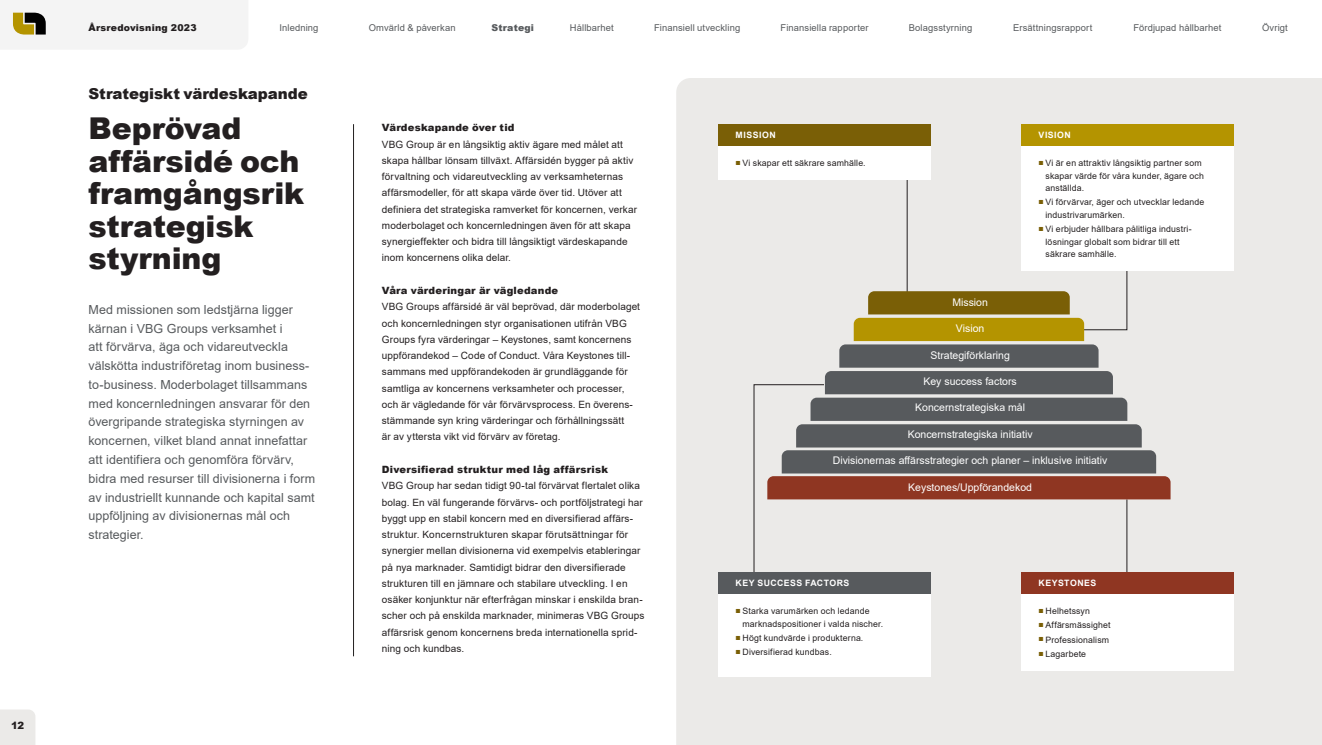
<style>
.page{position:relative;width:1322px;height:745px;background:#fff}
.page>*{position:absolute;margin:0;border:0;box-sizing:border-box;transform-origin:0 0}
.F_07_Huvudrubrik{font:900 30px/32.5px "Arial";letter-spacing:-.005em;color:#231f20}
.F_07_Huvudrubrik-2{font:900 15px "Arial";color:#231f20}
.F_09_Ingress{font:12.5px/18.8px "Arial";color:#575a5d}
.t1{font:10.5px "Arial";color:#fff}
.F_01_Bröd_u_indrag{font:10px/16.2px "Arial";letter-spacing:.01em;color:#231f20}
.F_03_Mell_1{font:900 10px "Arial";letter-spacing:.02em;color:#231f20}
.t2{font:9.38px "Arial";letter-spacing:.01em;color:#575a5d}
.t3{font:900 9.38px "Arial";letter-spacing:.02em;color:#231f20}
.t4{font:900 9.38px "Arial";letter-spacing:.02em;color:#575a5d}
.F_13c_Faktatext_-_Punktlista{font:8.75px/12.5px "Arial";letter-spacing:.015em;color:#231f20}
.F_11_Bildrubrik{font:700 8.75px "Arial";letter-spacing:.055em;color:#fff}
.s1{color:#7a5f06}
</style>
<div class="page">
<div style="left:676px;top:78px;width:646px;height:666px;background:#ebeae8"></div>
<div style="left:718px;top:145px;width:212px;height:35px;background:#fff"></div>
<div style="left:718px;top:124px;width:212px;height:21px;background:#7a5f06"></div>
<svg style="left:754px;top:170px;width:416px;height:477px;background:#bdb6ad"></svg>
<div style="left:718px;top:593px;width:212px;height:83px;background:#fff"></div>
<div style="left:718px;top:572px;width:212px;height:21px;background:#575a5d"></div>
<hr style="left:353px;top:124px;width:1px;height:532px;background:#231f20">
<div style="left:1020px;top:593px;width:213px;height:77px;background:#fff"></div>
<div style="left:1020px;top:572px;width:213px;height:21px;background:#8f3622"></div>
<div style="left:1020px;top:145px;width:213px;height:126px;background:#fff"></div>
<div style="left:1020px;top:124px;width:213px;height:21px;background:#b49400"></div>
<svg style="left:0;top:709px;width:35px;height:35px"></svg>
<div style="left:0;top:0;width:248px;height:49px;background:#f4f4f4"></div>
<p class="F_03_Mell_1" style="left:11px;top:717px;width:15px">12</p>
<p class="t3" style="left:89px;top:21px;width:109px">Årsredovisning 2023</p>
<p class="t2" style="left:279px;top:21px;width:41px">Inledning</p>
<p class="t2" style="left:369px;top:21px;width:88px">Omvärld &amp; påverkan</p>
<p class="t4" style="left:491px;top:21px;width:44px">Strategi</p>
<p class="t2" style="left:570px;top:21px;width:45px">Hållbarhet</p>
<p class="t2" style="left:654px;top:21px;width:88px">Finansiell utveckling</p>
<p class="t2" style="left:780px;top:21px;width:89px">Finansiella rapporter</p>
<p class="t2" style="left:909px;top:21px;width:65px">Bolagsstyrning</p>
<p class="t2" style="left:1013px;top:21px;width:81px">Ersättningsrapport</p>
<p class="t2" style="left:1133px;top:21px;width:89px">Fördjupad hållbarhet</p>
<p class="t2" style="left:1262px;top:21px;width:27px">Övrigt</p>
<p class="F_07_Huvudrubrik-2" style="left:89px;top:83px;width:221px">Strategiskt värdeskapande</p>
<p class="F_07_Huvudrubrik" style="left:89px;top:111px;width:217px">Beprövad affärsidé och framgångsrik strategisk styrning</p>
<p class="F_09_Ingress" style="left:89px;top:300px;width:228px">Med missionen som ledstjärna ligger kärnan i VBG Groups verksamhet i<br>att förvärva, äga och vidareutveckla välskötta industriföretag inom business&shy;to-business. Moderbolaget tillsammans med koncernledningen ansvarar för den övergripande strategiska styrningen av koncernen, vilket bland annat innefattar att identifiera och genomföra förvärv, bidra med resurser till divisionerna i form av industriellt kunnande och kapital samt uppföljning av divisionernas mål och strategier.</p>
<p class="F_03_Mell_1" style="left:382px;top:120px;width:134px">Värdeskapande över tid</p>
<p class="F_01_Bröd_u_indrag" style="left:382px;top:136px;width:257px">VBG Group är en långsiktig aktiv ägare med målet att skapa hållbar lönsam tillväxt. Affärsidén bygger på aktiv förvaltning och vidareutveckling av verksamheternas affärsmodeller, för att skapa värde över tid. Utöver att definiera det strategiska ramverket för koncernen, verkar moderbolaget och koncernledningen även för att skapa synergieffekter och bidra till långsiktigt värdeskapande inom koncernens olika delar.</p>
<p class="F_03_Mell_1" style="left:382px;top:283px;width:178px">Våra värderingar är vägledande</p>
<p class="F_01_Bröd_u_indrag" style="left:382px;top:298px;width:260px">VBG Groups affärsidé är väl beprövad, där moderbolaget och koncernledningen styr organisationen utifrån VBG Groups fyra värderingar – Keystones, samt koncernens uppförandekod – Code of Conduct. Våra Keystones till&shy;sammans med uppförandekoden är grundläggande för samtliga av koncernens verksamheter och processer, och är vägledande för vår förvärvsprocess. En överens&shy;stämmande syn kring värderingar och förhållningssätt<br>är av yttersta vikt vid förvärv av företag.</p>
<p class="F_03_Mell_1" style="left:382px;top:462px;width:228px">Diversifierad struktur med låg affärsrisk</p>
<p class="F_01_Bröd_u_indrag" style="left:382px;top:477px;width:264px">VBG Group har sedan tidigt 90-tal förvärvat flertalet olika bolag. En väl fungerande förvärvs- och portföljstrategi har byggt upp en stabil koncern med en diversifierad affärs&shy;struktur. Koncernstrukturen skapar förutsättningar för synergier mellan divisionerna vid exempelvis etableringar på nya marknader. Samtidigt bidrar den diversifierade strukturen till en jämnare och stabilare utveckling. I en osäker konjunktur när efterfrågan minskar i enskilda bran&shy;scher och på enskilda marknader, minimeras VBG Groups affärsrisk genom koncernens breda internationella sprid&shy;ning och kundbas.</p>
<p class="F_11_Bildrubrik" style="left:735px;top:129px;width:42px">MISSION</p>
<h5 class="F_13c_Faktatext_-_Punktlista" style="left:735px;top:156px;width:132px"><span class="s1">■</span> Vi skapar ett säkrare samhälle.</h5>
<p class="F_11_Bildrubrik" style="left:1038px;top:129px;width:34px">VISION</p>
<h5 class="F_13c_Faktatext_-_Punktlista" style="left:1045px;top:156px;width:160px;text-indent:-7px"><span class="s1">■</span> Vi är en attraktiv långsiktig partner som skapar värde för våra kunder, ägare och anställda.</h5>
<h5 class="F_13c_Faktatext_-_Punktlista" style="left:1045px;top:196px;width:160px;text-indent:-7px"><span class="s1">■</span> Vi förvärvar, äger och utvecklar ledande industrivarumärken.</h5>
<h5 class="F_13c_Faktatext_-_Punktlista" style="left:1045px;top:222px;width:148px;text-indent:-7px"><span class="s1">■</span> Vi erbjuder hållbara pålitliga industri&shy;lösningar globalt som bidrar till ett säkrare samhälle.</h5>
<p class="t1" style="left:952px;top:295px;width:37px">Mission</p>
<p class="t1" style="left:956px;top:321px;width:30px">Vision</p>
<p class="t1" style="left:930px;top:347px;width:81px">Strategiförklaring</p>
<p class="t1" style="left:923px;top:374px;width:95px">Key success factors</p>
<p class="t1" style="left:915px;top:400px;width:111px">Koncernstrategiska mål</p>
<p class="t1" style="left:907px;top:426px;width:126px">Koncernstrategiska initiativ</p>
<p class="t1" style="left:833px;top:453px;width:276px">Divisionernas affärsstrategier och planer – inklusive initiativ</p>
<p class="t1" style="left:908px;top:479px;width:125px">Keystones/Uppförandekod</p>
<p class="F_11_Bildrubrik" style="left:735px;top:576px;width:115px">KEY SUCCESS FACTORS</p>
<h5 class="F_13c_Faktatext_-_Punktlista" style="left:742px;top:604px;width:142px;text-indent:-7px"><span class="s1">■</span> Starka varumärken och ledande marknadspositioner i valda nischer.</h5>
<h5 class="F_13c_Faktatext_-_Punktlista" style="left:735px;top:631px;width:129px"><span class="s1">■</span> Högt kundvärde i produkterna.</h5>
<h5 class="F_13c_Faktatext_-_Punktlista" style="left:735px;top:645px;width:98px"><span class="s1">■</span> Diversifierad kundbas.</h5>
<p class="F_11_Bildrubrik" style="left:1038px;top:576px;width:59px">KEYSTONES</p>
<h5 class="F_13c_Faktatext_-_Punktlista" style="left:1038px;top:604px;width:53px"><span class="s1">■</span> Helhetssyn</h5>
<h5 class="F_13c_Faktatext_-_Punktlista" style="left:1038px;top:618px;width:74px"><span class="s1">■</span> Affärsmässighet</h5>
<h5 class="F_13c_Faktatext_-_Punktlista" style="left:1038px;top:633px;width:72px"><span class="s1">■</span> Professionalism</h5>
<h5 class="F_13c_Faktatext_-_Punktlista" style="left:1038px;top:647px;width:49px"><span class="s1">■</span> Lagarbete</h5>
</div>
